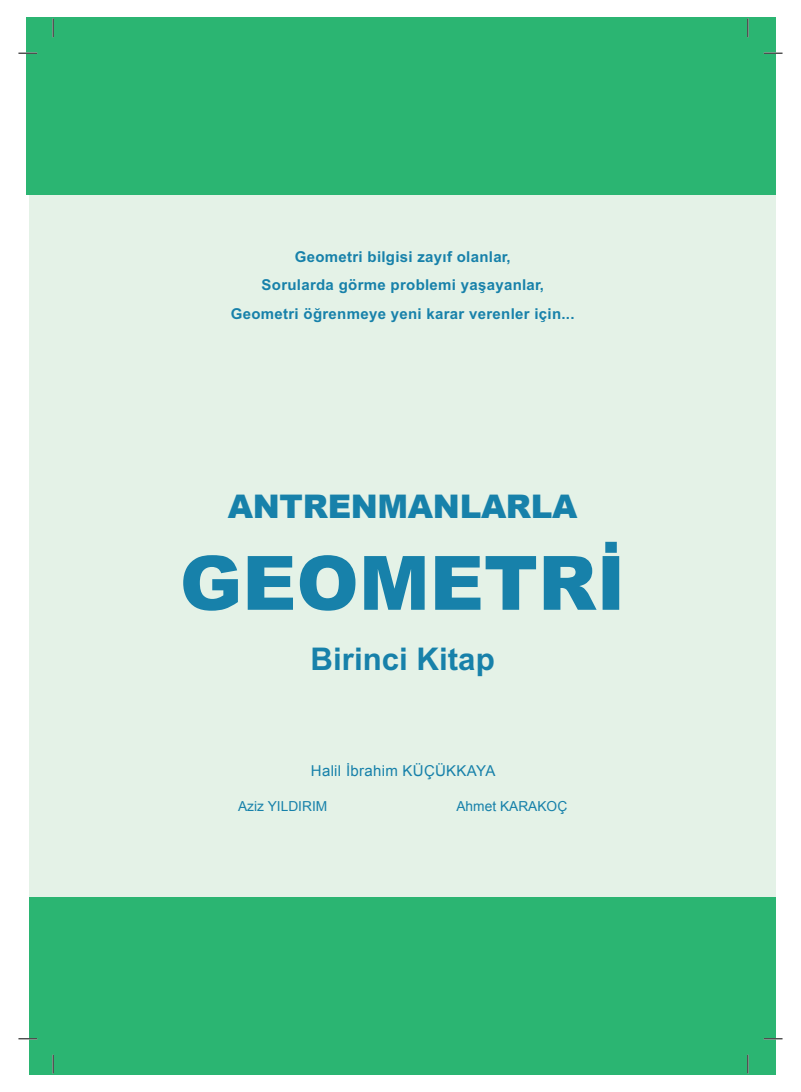
<style>
.page{position:relative;width:801px;height:1092px;background:#fff}
.page>*{position:absolute;margin:0;border:0;box-sizing:border-box;transform-origin:0 0}
.t1{font:900 75px "Arial";color:#1781aa}
.t2{font:900 32.5px "Arial";letter-spacing:-.01em;color:#1781aa}
.t3{font:700 31.25px "Arial";color:#1781aa}
.t4{font:700 15px/28.4px "Arial";letter-spacing:.02em;color:#1781aa;text-align:center}
.t5{font:15px "Arial";letter-spacing:.02em;color:#1781aa}
.t6{font:13.75px "Arial";color:#1781aa}
</style>
<div class="page">
<div style="left:29px;top:131px;width:747px;height:849px;background:#e4f2e7"></div>
<div style="left:27px;top:18px;width:749px;height:177px;background:#2bb572"></div>
<div style="left:29px;top:896px;width:747px;height:178px;background:#2bb572"></div>
<svg style="left:18px;top:52px;width:19px;height:2px"></svg>
<svg style="left:764px;top:52px;width:18px;height:2px"></svg>
<svg style="left:18px;top:1038px;width:19px;height:1px"></svg>
<svg style="left:764px;top:1038px;width:18px;height:1px"></svg>
<svg style="left:52px;top:18px;width:2px;height:19px"></svg>
<svg style="left:52px;top:1054px;width:2px;height:19px"></svg>
<svg style="left:747px;top:18px;width:1px;height:19px"></svg>
<svg style="left:747px;top:1054px;width:1px;height:19px"></svg>
<p class="t4" style="left:231px;top:242px;width:345px">Geometri bilgisi zayıf olanlar,<br>Sorularda görme problemi yaşayanlar,<br>Geometri öğrenmeye yeni karar verenler için...</p>
<h2 class="t2" style="left:228px;top:483px;width:351px">ANTRENMANLARLA</h2>
<h1 class="t1" style="left:180px;top:528px;width:447px">GEOMETRİ</h1>
<h3 class="t3" style="left:311px;top:636px;width:186px">Birinci Kitap</h3>
<p class="t5" style="left:311px;top:760px;width:186px">Halil İbrahim KÜÇÜKKAYA</p>
<p class="t6" style="left:238px;top:796px;width:91px">Aziz YILDIRIM</p>
<p class="t6" style="left:456px;top:796px;width:112px">Ahmet KARAKOÇ</p>
</div>
